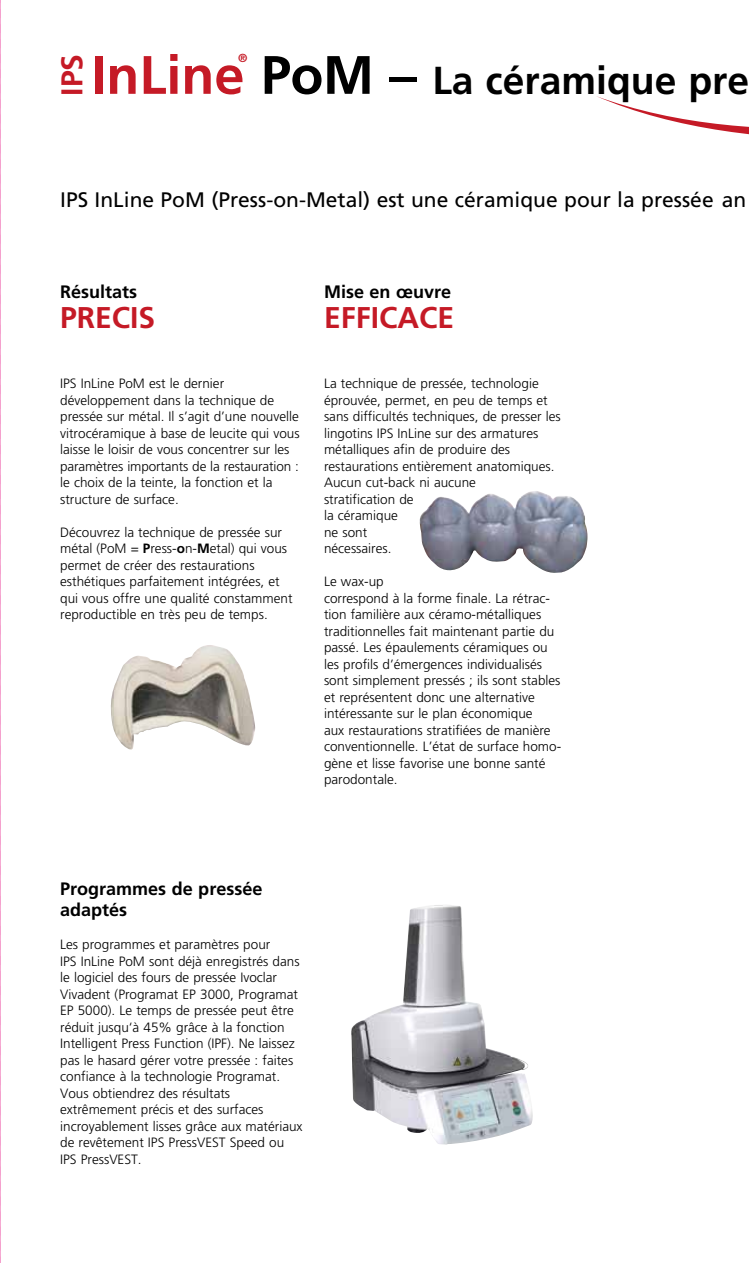
<style>
.page{position:relative;width:749px;height:1263px;background:#fff}
.page>*{position:absolute;margin:0;border:0;box-sizing:border-box;transform-origin:0 0}
.t1{font:700 54px "Frutiger";color:#c51a26}
.t2{font:700 39px "Frutiger";color:#000}
.t3{font:700 30px "Frutiger";color:#c51a26}
.t4{font:21px "Frutiger";color:#000}
.t5{font:700 18px/21.6px "Frutiger";color:#000}
.t6{font:300 13.5px/16.5px "Frutiger";color:#000}
.t7{font:700 11.7px "Frutiger";color:#c51a26}
.s1{font-size:54px}
.s2{font-weight:700}
</style>
<div class="page">
<svg style="left:597px;top:96px;width:151px;height:38px"></svg>
<img style="left:111px;top:645px;width:145px;height:105px">
<img style="left:419px;top:491px;width:168px;height:82px">
<img style="left:351px;top:905px;width:182px;height:239px">
<svg style="left:0;top:0;width:1px;height:1263px"></svg>
<h1 class="t1" style="left:91px;top:43px;width:155px">InLine</h1>
<p class="t7" style="left:238px;top:52px;width:11px">®</p>
<h3 class="t3" style="left:54px;top:96px;width:43px;rotate:-90deg">IPS</h3>
<h2 class="t2" style="left:261px;top:57px;width:489px"><span class="s1">PoM –</span> La céramique pre</h2>
<h3 class="t4" style="left:60px;top:187px;width:687px">IPS InLine PoM (Press-on-Metal) est une céramique pour la pressée an</h3>
<h3 class="t5" style="left:60px;top:281px;width:79px">Résultats</h3>
<h3 class="t3" style="left:60px;top:300px;width:97px">PRECIS</h3>
<p class="t6" style="left:60px;top:376px;width:241px">IPS InLine PoM est le dernier développement dans la technique de pressée sur métal. Il s’agit d’une nouvelle vitrocéramique à base de leucite qui vous laisse le loisir de vous concentrer sur les paramètres importants de la restauration : le choix de la teinte, la fonction et la structure de surface.</p>
<p class="t6" style="left:60px;top:524px;width:234px">Découvrez la technique de pressée sur métal (PoM = <span class="s2">P</span>ress-<span class="s2">o</span>n-<span class="s2">M</span>etal) qui vous permet de créer des restaurations esthétiques parfaitement intégrées, et qui vous offre une qualité constamment reproductible en très peu de temps.</p>
<h3 class="t5" style="left:324px;top:281px;width:129px">Mise en œuvre</h3>
<h3 class="t3" style="left:324px;top:300px;width:112px">EFFICACE</h3>
<p class="t6" style="left:324px;top:376px;width:238px">La technique de pressée, technologie éprouvée, permet, en peu de temps et sans difficultés techniques, de presser les lingotins IPS InLine sur des armatures métalliques afin de produire des restaurations entièrement anatomiques.<br>Aucun cut-back ni aucune<br>stratification de<br>la céramique<br>ne sont<br>nécessaires.</p>
<p class="t6" style="left:324px;top:574px;width:239px">Le wax-up<br>correspond à la forme finale. La rétrac&shy;tion familière aux céramo-métalliques traditionnelles fait maintenant partie du passé. Les épaulements céramiques ou les profils d’émergences individualisés sont simplement pressés ; ils sont stables et représentent donc une alternative intéressante sur le plan économique<br>aux restaurations stratifiées de manière conventionnelle. L’état de surface homo&shy;gène et lisse favorise une bonne santé parodontale.</p>
<h3 class="t5" style="left:60px;top:877px;width:204px">Programmes de pressée adaptés</h3>
<p class="t6" style="left:60px;top:936px;width:244px">Les programmes et paramètres pour<br>IPS InLine PoM sont déjà enregistrés dans le logiciel des fours de pressée Ivoclar Vivadent (Programat EP 3000, Programat EP 5000). Le temps de pressée peut être réduit jusqu‘à 45% grâce à la fonction Intelligent Press Function (IPF). Ne laissez pas le hasard gérer votre pressée : faites confiance à la technologie Programat.<br>Vous obtiendrez des résultats extrêmement précis et des surfaces incroyablement lisses grâce aux matériaux de revêtement IPS PressVEST Speed ou IPS PressVEST.</p>
</div>
